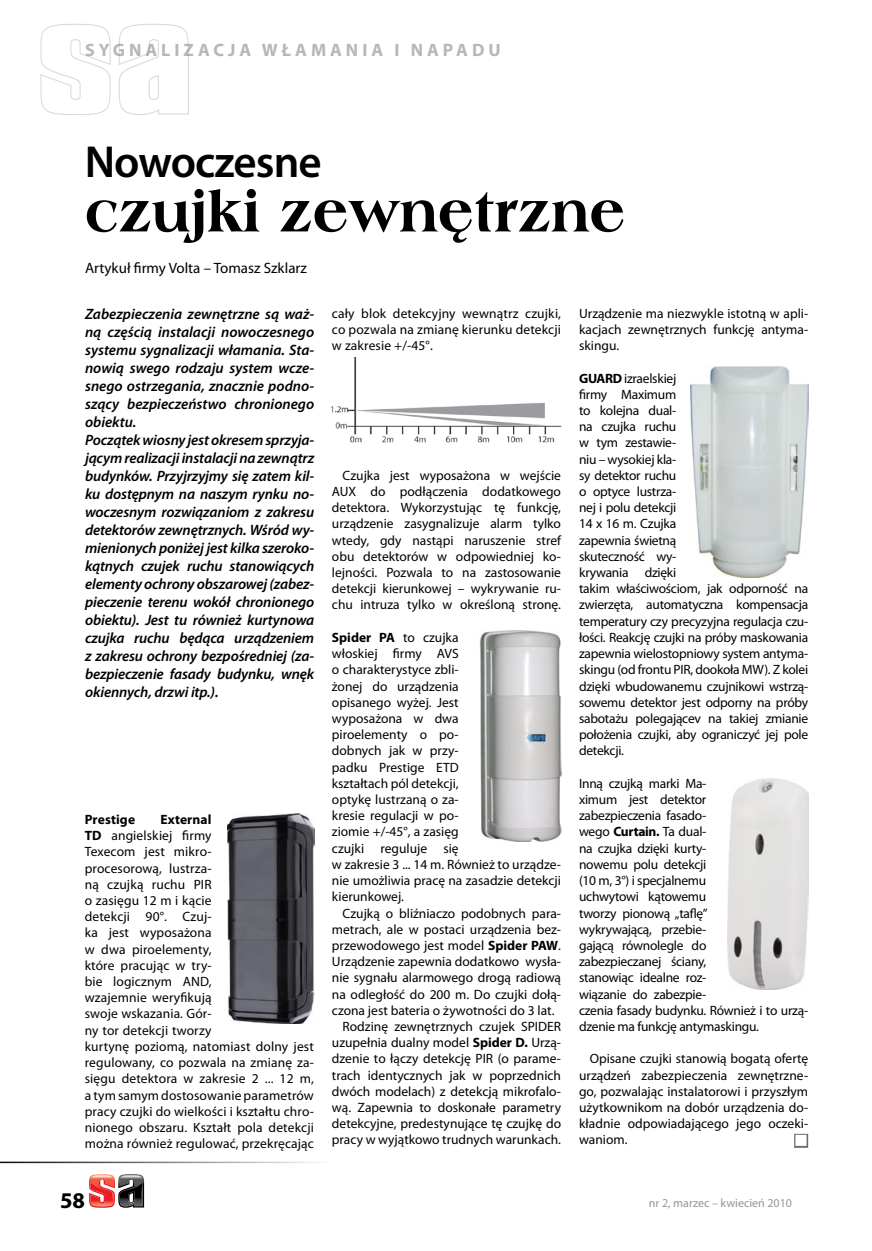
<style>
.page{position:relative;width:872px;height:1251px;background:#fff}
.page>*{position:absolute;margin:0;border:0;box-sizing:border-box;transform-origin:0 0}
.t1{font:54px "Americana X Bd PL";color:#000}
.t2{font:600 45px "Myriad Pro";letter-spacing:-.02em;color:#000}
.t3{font:700 22.5px "Myriad Pro";color:#000}
.t4{font:700 18px "Myriad Pro";letter-spacing:.22em;color:#6d6f71}
.t5{font:italic 600 15px/18px "Myriad Pro";letter-spacing:-.01em;color:#000}
.t6{font:15px "Myriad Pro";color:#000}
.t7{font:13.5px/16.2px "Myriad Pro";color:#000;text-align:justify}
.t8{font:13.5px/16.2px "Myriad Pro";letter-spacing:-.02em;color:#000}
.t9{font:700 13.5px "Myriad Pro";letter-spacing:.01em;color:#000}
.t10{font:12px "Myriad Pro";color:#939598}
.t11{font:12px "Zapf Dingbats PL";color:#fff}
.s1{font-weight:700}
</style>
<div class="page">
<svg style="left:89px;top:1174px;width:55px;height:33px"></svg>
<svg style="left:40px;top:24px;width:149px;height:91px"></svg>
<hr style="left:0;top:1161px;width:331px;height:1px;background:#000">
<div style="left:794px;top:1133px;width:14px;height:14px;border:3px solid #6d6f71"></div>
<img style="left:727px;top:778px;width:81px;height:210px">
<img style="left:691px;top:367px;width:117px;height:210px">
<img style="left:331px;top:357px;width:231px;height:86px">
<img style="left:227px;top:813px;width:87px;height:210px">
<img style="left:479px;top:630px;width:82px;height:211px">
<h3 class="t4" style="left:85px;top:38px;width:417px">Sygnalizacja włamania i napadu</h3>
<h2 class="t2" style="left:85px;top:134px;width:238px">Nowoczesne</h2>
<h1 class="t1" style="left:85px;top:177px;width:542px">czujki zewnętrzne</h1>
<p class="t6" style="left:85px;top:259px;width:223px">Artykuł firmy Volta – Tomasz Szklarz</p>
<p class="t5" style="left:85px;top:304px;width:231px">Zabezpieczenia zewnętrzne są waż&shy;ną częścią instalacji nowoczesnego systemu sygnalizacji włamania. Sta&shy;nowią swego rodzaju system wcze&shy;snego ostrzegania, znacznie podno&shy;szący bezpieczeństwo chronionego obiektu.<br>Początek wiosny jest okresem sprzyja&shy;jącym realizacji instalacji na zewnątrz budynków. Przyjrzyjmy się zatem kil&shy;ku dostępnym na naszym rynku no&shy;woczesnym rozwiązaniom z zakresu detektorów zewnętrznych. Wśród wy&shy;mienionych poniżej jest kilka szeroko&shy;kątnych czujek ruchu stanowiących elementy ochrony obszarowej (zabez&shy;pieczenie terenu wokół chronionego obiektu). Jest tu również kurtynowa czujka ruchu będąca urządzeniem z zakresu ochrony bezpośredniej (za&shy;bezpieczenie fasady budynku, wnęk okiennych, drzwi itp.).</p>
<p class="t7" style="left:85px;top:810px;width:231px;text-align:left;text-indent:76px"><span class="s1">External<br>TD</span> angielskiej firmy<br>Texecom jest mikro-<br>procesorową, lustrza-<br>ną czujką ruchu PIR<br>o zasięgu 12 m i kącie<br>detekcji 90°. Czuj-<br>ka jest wyposażona<br>w dwa piroelementy,<br>które pracując w try-<br>bie logicznym AND,<br>wzajemnie weryfikują<br>swoje wskazania. Gór-<br>ny tor detekcji tworzy<br>kurtynę poziomą, natomiast dolny jest regulowany, co pozwala na zmianę za&shy;sięgu detektora w zakresie 2 ... 12 m, a tym samym dostosowanie parametrów pracy czujki do wielkości i kształtu chro&shy;nionego obszaru. Kształt pola detekcji można również regulować, przekręcając</p>
<p class="t9" style="left:85px;top:810px;width:52px">Prestige</p>
<p class="t7" style="left:332px;top:305px;width:231px">cały blok detekcyjny wewnątrz czujki, co pozwala na zmianę kierunku detekcji w zakresie +/-45°.</p>
<p class="t7" style="left:332px;top:467px;width:231px;text-indent:11px">Czujka jest wyposażona w wejście AUX do podłączenia dodatkowego detektora. Wykorzystując tę funkcję, urządzenie zasygnalizuje alarm tylko wtedy, gdy nastąpi naruszenie stref obu detektorów w odpowiedniej ko&shy;lejności. Pozwala to na zastosowanie detekcji kierunkowej – wykrywanie ru&shy;chu intruza tylko w określoną stronę.</p>
<p class="t7" style="left:332px;top:629px;width:231px;text-align:left"><span class="s1">Spider PA</span> to czujka<br>włoskiej firmy AVS<br>o charakterystyce zbli-<br>żonej do urządzenia<br>opisanego wyżej. Jest<br>wyposażona w dwa<br>piroelementy o po-<br>dobnych jak w przy-<br>padku Prestige ETD<br>kształtach pól detekcji,<br>optykę lustrzaną o za-<br>kresie regulacji w po-<br>ziomie +/-45°, a zasięg<br>czujki reguluje się<br>w zakresie 3 ... 14 m. Również to urządze&shy;nie umożliwia pracę na zasadzie detekcji kierunkowej.</p>
<p class="t7" style="left:342px;top:904px;width:220px">Czujką o bliźniaczo podobnych para-</p>
<p class="t7" style="left:332px;top:920px;width:231px">metrach, ale w postaci urządzenia bez-</p>
<p class="t7" style="left:332px;top:936px;width:231px">przewodowego jest model <span class="s1">Spider PAW</span>.</p>
<p class="t7" style="left:332px;top:953px;width:231px">Urządzenie zapewnia dodatkowo wysła-</p>
<p class="t7" style="left:332px;top:969px;width:231px">nie sygnału alarmowego drogą radiową</p>
<p class="t7" style="left:332px;top:985px;width:231px">na odległość do 200 m. Do czujki dołą-</p>
<p class="t7" style="left:332px;top:1001px;width:224px">czona jest bateria o żywotności do 3 lat.</p>
<p class="t7" style="left:342px;top:1017px;width:220px">Rodzinę zewnętrznych czujek SPIDER</p>
<p class="t7" style="left:332px;top:1034px;width:231px">uzupełnia dualny model <span class="s1">Spider D.</span> Urzą-</p>
<p class="t7" style="left:332px;top:1050px;width:231px">dzenie to łączy detekcję PIR (o parame-</p>
<p class="t7" style="left:332px;top:1066px;width:231px">trach identycznych jak w poprzednich</p>
<p class="t7" style="left:332px;top:1082px;width:231px">dwóch modelach) z detekcją mikrofalo-</p>
<p class="t7" style="left:332px;top:1098px;width:231px">wą. Zapewnia to doskonałe parametry</p>
<p class="t7" style="left:332px;top:1115px;width:231px">detekcyjne, predestynujące tę czujkę do</p>
<p class="t7" style="left:332px;top:1131px;width:231px">pracy w wyjątkowo trudnych warunkach.</p>
<p class="t7" style="left:579px;top:305px;width:231px">Urządzenie ma niezwykle istotną w apli&shy;kacjach zewnętrznych funkcję antyma&shy;skingu.</p>
<p class="t8" style="left:579px;top:369px;width:231px"><span class="s1">GUARD</span> izraelskiej<br>firmy Maximum<br>to kolejna dual-<br>na czujka ruchu<br>w tym zestawie-<br>niu – wysokiej kla-<br>sy detektor ruchu<br>o optyce lustrza-<br>nej i polu detekcji<br>14 x 16 m. Czujka<br>zapewnia świetną<br>skuteczność wy-<br>krywania dzięki<br>takim właściwościom, jak odporność na zwierzęta, automatyczna kompensacja temperatury czy precyzyjna regulacja czu&shy;łości. Reakcję czujki na próby maskowania zapewnia wielostopniowy system antyma&shy;skingu (od frontu PIR, dookoła MW). Z kolei dzięki wbudowanemu czujnikowi wstrzą&shy;sowemu detektor jest odporny na próby sabotażu polegającev na takiej zmianie położenia czujki, aby ograniczyć jej pole detekcji.</p>
<p class="t8" style="left:579px;top:774px;width:231px">Inną czujką marki Ma-<br>ximum jest detektor<br>zabezpieczenia fasado-<br>wego <span class="s1">Curtain.</span> Ta dual-<br>na czujka dzięki kurty-<br>nowemu polu detekcji<br>(10 m, 3°) i specjalnemu<br>uchwytowi kątowemu<br>tworzy pionową „taflę”<br>wykrywającą, przebie-<br>gającą równolegle do<br>zabezpieczanej ściany,<br>stanowiąc idealne roz-<br>wiązanie do zabezpie-<br>czenia fasady budynku. Również i to urzą&shy;dzenie ma funkcję antymaskingu.</p>
<p class="t7" style="left:579px;top:1050px;width:231px;text-indent:11px">Opisane czujki stanowią bogatą ofertę urządzeń zabezpieczenia zewnętrzne&shy;go, pozwalając instalatorowi i przyszłym użytkownikom na dobór urządzenia do&shy;kładnie odpowiadającego jego oczeki&shy;waniom.</p>
<p class="t11" style="left:795px;top:1134px;width:13px">■</p>
<h3 class="t3" style="left:60px;top:1184px;width:26px">58</h3>
<p class="t10" style="left:649px;top:1195px;width:145px">nr 2, marzec – kwiecień 2010</p>
</div>
